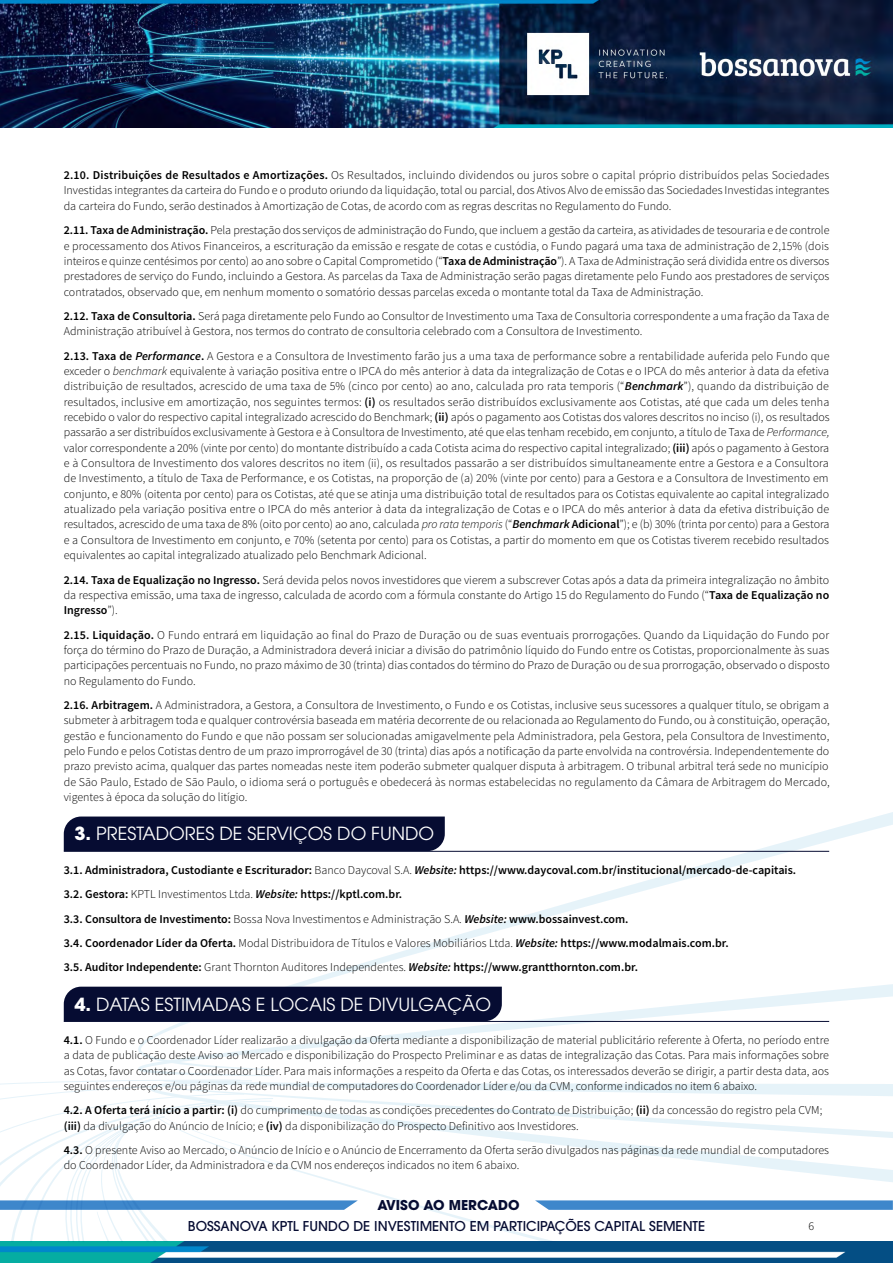
<style>
.page{position:relative;width:893px;height:1263px;background:#fff}
.page>*{position:absolute;margin:0;border:0;box-sizing:border-box;transform-origin:0 0}
.t1{font:18px "ITC Avant Garde Pro";color:#fff}
.t2{font:500 13.5px "ITC Avant Garde Pro";color:#060c32}
.t3{font:700 13.5px "ITC Avant Garde Pro";color:#060c32}
.t4{font:300 12px/15.3px "Source Sans Pro";color:#000;text-align:justify}
.t5{font:600 12px/24.3px "Source Sans Pro";color:#000}
.s1{font-weight:600}
.s2{font-weight:600;font-style:italic}
.s3{font-style:italic}
.s4{font-weight:700}
.s5{font-weight:300}
</style>
<div class="page">
<img style="left:0;top:0;width:893px;height:127px">
<img style="left:0;top:1242px;width:893px;height:21px">
<svg style="left:298px;top:812px;width:595px;height:171px"></svg>
<svg style="left:138px;top:983px;width:755px;height:93px"></svg>
<svg style="left:0;top:1079px;width:893px;height:163px"></svg>
<div style="left:64px;top:816px;width:381px;height:35px;background:#060c32"></div>
<hr style="left:64px;top:851px;width:765px;height:1px;background:#060c32">
<div style="left:64px;top:987px;width:438px;height:34px;background:#060c32"></div>
<hr style="left:64px;top:1021px;width:765px;height:1px;background:#060c32">
<p class="t4" style="left:64px;top:168px;width:767px"><span class="s1">2.10. Distribuições de Resultados e Amortizações.</span> Os Resultados, incluindo dividendos ou juros sobre o capital próprio distribuídos pelas Sociedades Investidas integrantes da carteira do Fundo e o produto oriundo da liquidação, total ou parcial, dos Ativos Alvo de emissão das Sociedades Investidas integrantes da carteira do Fundo, serão destinados à Amortização de Cotas, de acordo com as regras descritas no Regulamento do Fundo.</p>
<p class="t4" style="left:64px;top:223px;width:767px"><span class="s1">2.11. Taxa de Administração.</span> Pela prestação dos serviços de administração do Fundo, que incluem a gestão da carteira, as atividades de tesouraria e de controle e processamento dos Ativos Financeiros, a escrituração da emissão e resgate de cotas e custódia, o Fundo pagará uma taxa de administração de 2,15% (dois inteiros e quinze centésimos por cento) ao ano sobre o Capital Comprometido (“<span class="s1">Taxa de Administração</span>”). A Taxa de Administração será dividida entre os diversos prestadores de serviço do Fundo, incluindo a Gestora. As parcelas da Taxa de Administração serão pagas diretamente pelo Fundo aos prestadores de serviços contratados, observado que, em nenhum momento o somatório dessas parcelas exceda o montante total da Taxa de Administração.</p>
<p class="t4" style="left:64px;top:308px;width:767px"><span class="s1">2.12. Taxa de Consultoria.</span> Será paga diretamente pelo Fundo ao Consultor de Investimento uma Taxa de Consultoria correspondente a uma fração da Taxa de<br>Administração atribuível à Gestora, nos termos do contrato de consultoria celebrado com a Consultora de Investimento.</p>
<p class="t4" style="left:64px;top:348px;width:767px"><span class="s1">2.13. Taxa de</span> <span class="s2">Performance</span><span class="s1">.</span> A Gestora e a Consultora de Investimento farão jus a uma taxa de performance sobre a rentabilidade auferida pelo Fundo que exceder o <span class="s3">benchmark</span> equivalente à variação positiva entre o IPCA do mês anterior à data da integralização de Cotas e o IPCA do mês anterior à data da efetiva distribuição de resultados, acrescido de uma taxa de 5% (cinco por cento) ao ano, calculada pro rata temporis (“<span class="s2">Benchmark</span>”), quando da distribuição de resultados, inclusive em amortização, nos seguintes termos: <span class="s1">(i)</span> os resultados serão distribuídos exclusivamente aos Cotistas, até que cada um deles tenha recebido o valor do respectivo capital integralizado acrescido do Benchmark; <span class="s1">(ii)</span> após o pagamento aos Cotistas dos valores descritos no inciso (i), os resultados passarão a ser distribuídos exclusivamente à Gestora e à Consultora de Investimento, até que elas tenham recebido, em conjunto, a título de Taxa de <span class="s3">Performance, </span>valor correspondente a 20% (vinte por cento) do montante distribuído a cada Cotista acima do respectivo capital integralizado; <span class="s1">(iii)</span> após o pagamento à Gestora e à Consultora de Investimento dos valores descritos no item (ii), os resultados passarão a ser distribuídos simultaneamente entre a Gestora e a Consultora de Investimento, a título de Taxa de Performance, e os Cotistas, na proporção de (a) 20% (vinte por cento) para a Gestora e a Consultora de Investimento em conjunto, e 80% (oitenta por cento) para os Cotistas, até que se atinja uma distribuição total de resultados para os Cotistas equivalente ao capital integralizado atualizado pela variação positiva entre o IPCA do mês anterior à data da integralização de Cotas e o IPCA do mês anterior à data da efetiva distribuição de resultados, acrescido de uma taxa de 8% (oito por cento) ao ano, calculada <span class="s3">pro rata temporis</span> (“<span class="s2">Benchmark</span> <span class="s1">Adicional</span>”); e (b) 30% (trinta por cento) para a Gestora e a Consultora de Investimento em conjunto, e 70% (setenta por cento) para os Cotistas, a partir do momento em que os Cotistas tiverem recebido resultados equivalentes ao capital integralizado atualizado pelo Benchmark Adicional.</p>
<p class="t4" style="left:64px;top:572px;width:767px"><span class="s1">2.14. Taxa de Equalização no Ingresso.</span> Será devida pelos novos investidores que vierem a subscrever Cotas após a data da primeira integralização no âmbito da respectiva emissão, uma taxa de ingresso, calculada de acordo com a fórmula constante do Artigo 15 do Regulamento do Fundo (“<span class="s1">Taxa de Equalização no Ingresso</span>”).</p>
<p class="t4" style="left:64px;top:627px;width:767px"><span class="s1">2.15. Liquidação.</span> O Fundo entrará em liquidação ao final do Prazo de Duração ou de suas eventuais prorrogações. Quando da Liquidação do Fundo por força do término do Prazo de Duração, a Administradora deverá iniciar a divisão do patrimônio líquido do Fundo entre os Cotistas, proporcionalmente às suas participações percentuais no Fundo, no prazo máximo de 30 (trinta) dias contados do término do Prazo de Duração ou de sua prorrogação, observado o disposto no Regulamento do Fundo.</p>
<p class="t4" style="left:64px;top:697px;width:767px"><span class="s1">2.16. Arbitragem.</span> A Administradora, a Gestora, a Consultora de Investimento, o Fundo e os Cotistas, inclusive seus sucessores a qualquer título, se obrigam a submeter à arbitragem toda e qualquer controvérsia baseada em matéria decorrente de ou relacionada ao Regulamento do Fundo, ou à constituição, operação, gestão e funcionamento do Fundo e que não possam ser solucionadas amigavelmente pela Administradora, pela Gestora, pela Consultora de Investimento, pelo Fundo e pelos Cotistas dentro de um prazo improrrogável de 30 (trinta) dias após a notificação da parte envolvida na controvérsia. Independentemente do prazo previsto acima, qualquer das partes nomeadas neste item poderão submeter qualquer disputa à arbitragem. O tribunal arbitral terá sede no município de São Paulo, Estado de São Paulo, o idioma será o português e obedecerá às normas estabelecidas no regulamento da Câmara de Arbitragem do Mercado, vigentes à época da solução do litígio.</p>
<h1 class="t1" style="left:74px;top:823px;width:361px"><span class="s4">3.</span> PRESTADORES DE SERVIÇOS DO FUNDO</h1>
<p class="t5" style="left:64px;top:858px;width:734px">3.1. Administradora, Custodiante e Escriturador: <span class="s5">Banco Daycoval S.A.</span> <span class="s3">Website:</span> https://www.daycoval.com.br/institucional/mercado-de-capitais.<br>3.2. Gestora: <span class="s5">KPTL Investimentos Ltda.</span> <span class="s3">Website:</span> https://kptl.com.br.<br>3.3. Consultora de Investimento: <span class="s5">Bossa Nova Investimentos e Administração S.A.</span> <span class="s3">Website:</span> www.bossainvest.com.<br>3.4. Coordenador Líder da Oferta. <span class="s5">Modal Distribuidora de Títulos e Valores Mobiliários Ltda.</span> <span class="s3">Website:</span> https://www.modalmais.com.br.<br>3.5. Auditor Independente: <span class="s5">Grant Thornton Auditores Independentes.</span> <span class="s3">Website:</span> https://www.grantthornton.com.br.</p>
<h1 class="t1" style="left:74px;top:993px;width:418px"><span class="s4">4.</span> DATAS ESTIMADAS E LOCAIS DE DIVULGAÇÃO</h1>
<p class="t4" style="left:64px;top:1032px;width:767px"><span class="s1">4.1.</span> O Fundo e o Coordenador Líder realizarão a divulgação da Oferta mediante a disponibilização de material publicitário referente à Oferta, no período entre a data de publicação deste Aviso ao Mercado e disponibilização do Prospecto Preliminar e as datas de integralização das Cotas. Para mais informações sobre as Cotas, favor contatar o Coordenador Líder. Para mais informações a respeito da Oferta e das Cotas, os interessados deverão se dirigir, a partir desta data, aos seguintes endereços e/ou páginas da rede mundial de computadores do Coordenador Líder e/ou da CVM, conforme indicados no item 6 abaixo.</p>
<p class="t4" style="left:64px;top:1103px;width:760px"><span class="s1">4.2. A Oferta terá início a partir: (i)</span> do cumprimento de todas as condições precedentes do Contrato de Distribuição; <span class="s1">(ii)</span> da concessão do registro pela CVM; <span class="s1">(iii)</span> da divulgação do Anúncio de Início; e <span class="s1">(iv)</span> da disponibilização do Prospecto Definitivo aos Investidores.</p>
<p class="t4" style="left:64px;top:1142px;width:767px"><span class="s1">4.3.</span> O presente Aviso ao Mercado, o Anúncio de Início e o Anúncio de Encerramento da Oferta serão divulgados nas páginas da rede mundial de computadores do Coordenador Líder, da Administradora e da CVM nos endereços indicados no item 6 abaixo.</p>
<p class="t3" style="left:377px;top:1196px;width:144px">AVISO AO MERCADO</p>
<p class="t2" style="left:188px;top:1217px;width:519px">BOSSANOVA KPTL FUNDO DE INVESTIMENTO EM PARTICIPAÇÕES CAPITAL SEMENTE</p>
<p class="t4" style="left:808px;top:1219px;width:7px">6</p>
</div>
